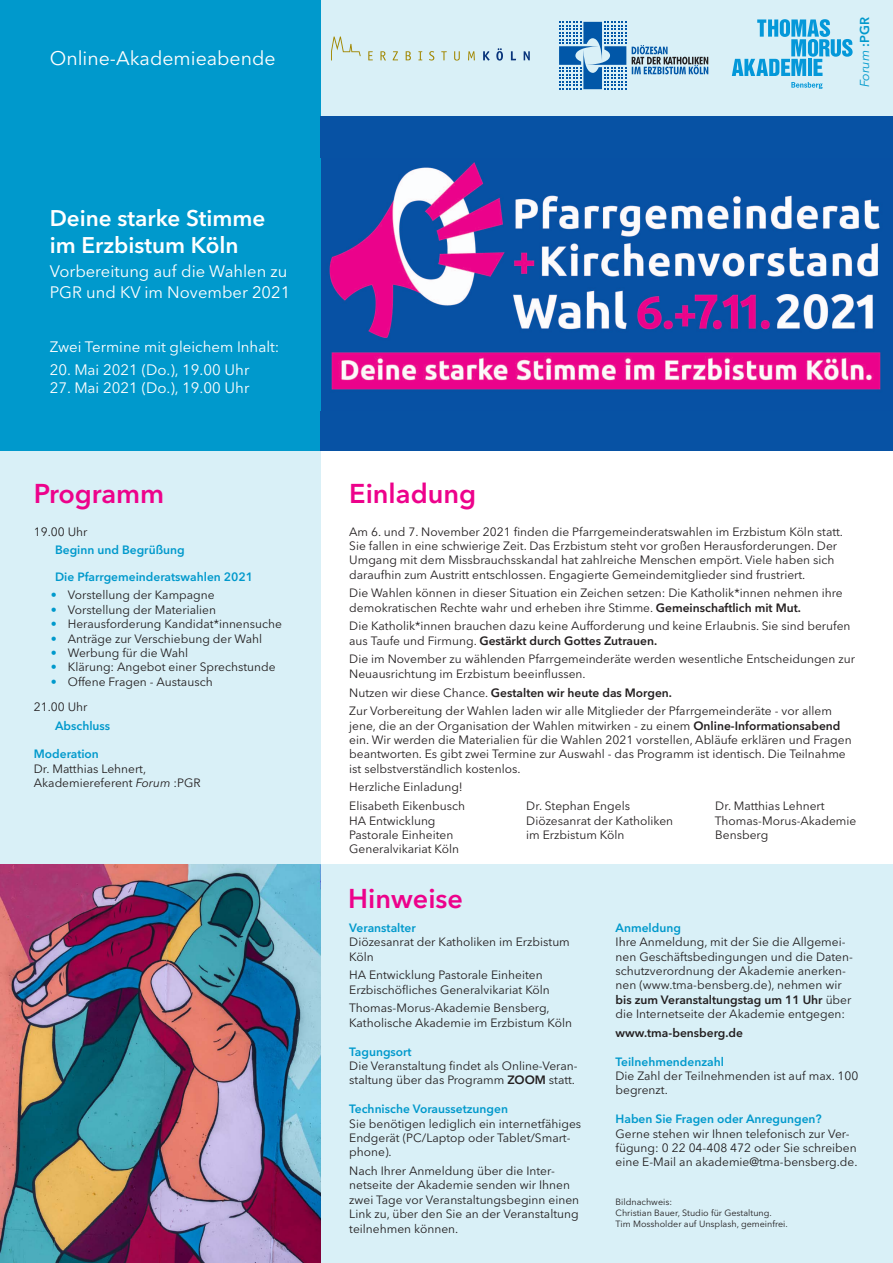
<style>
.page{position:relative;width:893px;height:1263px;background:#fff}
.page>*{position:absolute;margin:0;border:0;box-sizing:border-box;transform-origin:0 0}
.t1{font:600 27px "Avenir Next LT Pro";color:#ed028b}
.t2{font:600 22.5px/27px "Avenir Next LT Pro";color:#fff}
.t3{font:19.5px "Avenir Next LT Pro";color:#fff}
.t4{font:16.5px/21.6px "Avenir Next LT Pro";color:#fff}
.t5{font:15px "Avenir Next LT Pro";color:#fff}
.t6{font:italic 12.9px "Avenir Next LT Pro";color:#09c}
.t7{font:12px/14.4px "Avenir Next LT Pro";color:#231f20}
.t8{font:600 12px "Avenir Next LT Pro";color:#09c}
.t9{font:600 12px "Avenir Next LT Pro";color:#231f20}
.t10{font:9px/10.8px "Avenir Next LT Pro";color:#231f20}
.s1{color:#09c}
.s2{font-style:italic}
.s3{font-weight:600;font-style:normal}
.s4{font-weight:600}
</style>
<div class="page">
<div style="left:320px;top:0;width:573px;height:116px;background:#d9f0f7"></div>
<div style="left:320px;top:864px;width:573px;height:399px;background:#d9f0f7"></div>
<img style="left:320px;top:142px;width:573px;height:269px">
<div style="left:0;top:451px;width:320px;height:812px;background:#d9f0f7"></div>
<div style="left:0;top:0;width:320px;height:451px;background:#09c"></div>
<svg style="left:732px;top:19px;width:121px;height:57px"></svg>
<svg style="left:791px;top:82px;width:32px;height:7px"></svg>
<img style="left:0;top:865px;width:321px;height:398px">
<div style="left:321px;top:116px;width:572px;height:41px;background:#0752a4"></div>
<div style="left:320px;top:411px;width:573px;height:40px;background:#0752a4"></div>
<svg style="left:559px;top:22px;width:67px;height:67px"></svg>
<svg style="left:632px;top:45px;width:76px;height:29px"></svg>
<svg style="left:368px;top:51px;width:5px;height:9px"></svg>
<svg style="left:380px;top:51px;width:6px;height:10px"></svg>
<svg style="left:393px;top:51px;width:5px;height:9px"></svg>
<svg style="left:406px;top:51px;width:5px;height:9px"></svg>
<svg style="left:418px;top:51px;width:4px;height:9px"></svg>
<svg style="left:429px;top:51px;width:5px;height:10px"></svg>
<svg style="left:441px;top:51px;width:6px;height:9px"></svg>
<svg style="left:454px;top:51px;width:6px;height:10px"></svg>
<svg style="left:468px;top:51px;width:7px;height:9px"></svg>
<svg style="left:483px;top:51px;width:7px;height:10px"></svg>
<svg style="left:496px;top:48px;width:7px;height:13px"></svg>
<svg style="left:511px;top:51px;width:5px;height:9px"></svg>
<svg style="left:524px;top:51px;width:6px;height:9px"></svg>
<svg style="left:331px;top:37px;width:30px;height:24px"></svg>
<h3 class="t3" style="left:50px;top:46px;width:227px">Online-Akademieabende</h3>
<h2 class="t2" style="left:50px;top:204px;width:217px">Deine starke Stimme im Erzbistum Köln</h2>
<h3 class="t4" style="left:50px;top:260px;width:242px">Vorbereitung auf die Wahlen zu<br>PGR und KV im November 2021</h3>
<p class="t5" style="left:50px;top:338px;width:231px">Zwei Termine mit gleichem Inhalt:</p>
<p class="t5" style="left:50px;top:360px;width:201px">20. Mai 2021 (Do.), 19.00 Uhr</p>
<p class="t5" style="left:50px;top:378px;width:201px">27. Mai 2021 (Do.), 19.00 Uhr</p>
<h1 class="t1" style="left:34px;top:477px;width:132px">Programm</h1>
<p class="t7" style="left:34px;top:524px;width:55px">19.00 Uhr</p>
<p class="t8" style="left:55px;top:543px;width:131px">Beginn und Begrüßung</p>
<p class="t8" style="left:55px;top:569px;width:200px">Die Pfarrgemeinderatswahlen 2021</p>
<p class="t7" style="left:51px;top:588px;width:165px"><span class="s1">•</span> Vorstellung der Kampagne</p>
<p class="t7" style="left:51px;top:602px;width:167px"><span class="s1">•</span> Vorstellung der Materialien</p>
<p class="t7" style="left:51px;top:617px;width:233px"><span class="s1">•</span> Herausforderung Kandidat*innensuche</p>
<p class="t7" style="left:51px;top:631px;width:213px"><span class="s1">•</span> Anträge zur Verschiebung der Wahl</p>
<p class="t7" style="left:51px;top:645px;width:139px"><span class="s1">•</span> Werbung für die Wahl</p>
<p class="t7" style="left:51px;top:660px;width:226px"><span class="s1">•</span> Klärung: Angebot einer Sprechstunde</p>
<p class="t7" style="left:34px;top:669px;width:180px;line-height:25.2px;text-indent:17px"><span class="s1">•</span> Offene Fragen - Austausch<br>21.00 Uhr</p>
<p class="t8" style="left:55px;top:718px;width:57px">Abschluss</p>
<p class="t8" style="left:34px;top:747px;width:67px">Moderation</p>
<p class="t7" style="left:34px;top:761px;width:168px">Dr. Matthias Lehnert,<br>Akademiereferent <span class="s2">Forum</span> :PGR</p>
<h1 class="t1" style="left:349px;top:477px;width:129px">Einladung</h1>
<p class="t6" style="left:857px;top:87px;width:72px;rotate:-90deg">Forum <span class="s3">:PGR</span></p>
<p class="t7" style="left:349px;top:524px;width:495px">Am 6. und 7. November 2021 finden die Pfarrgemeinderatswahlen im Erzbistum Köln statt.<br>Sie fallen in eine schwierige Zeit. Das Erzbistum steht vor großen Herausforderungen. Der Umgang mit dem Missbrauchsskandal hat zahlreiche Menschen empört. Viele haben sich daraufhin zum Austritt entschlossen. Engagierte Gemeindemitglieder sind frustriert.</p>
<p class="t7" style="left:349px;top:586px;width:495px">Die Wahlen können in dieser Situation ein Zeichen setzen: Die Katholik*innen nehmen ihre demokratischen Rechte wahr und erheben ihre Stimme. <span class="s4">Gemeinschaftlich mit Mut.</span></p>
<p class="t7" style="left:349px;top:619px;width:503px">Die Katholik*innen brauchen dazu keine Aufforderung und keine Erlaubnis. Sie sind berufen aus Taufe und Firmung. <span class="s4">Gestärkt durch Gottes Zutrauen.</span></p>
<p class="t7" style="left:349px;top:652px;width:507px">Die im November zu wählenden Pfarrgemeinderäte werden wesentliche Entscheidungen zur<br>Neuausrichtung im Erzbistum beeinflussen.</p>
<p class="t7" style="left:349px;top:683px;width:484px;line-height:18.6px">Nutzen wir diese Chance. <span class="s4">Gestalten wir heute das Morgen.<br></span>Zur Vorbereitung der Wahlen laden wir alle Mitglieder der Pfarrgemeinderäte - vor allem</p>
<p class="t7" style="left:349px;top:718px;width:504px">jene, die an der Organisation der Wahlen mitwirken - zu einem <span class="s4">Online-Informationsabend </span>ein. Wir werden die Materialien für die Wahlen 2021 vorstellen, Abläufe erklären und Fragen beantworten. Es gibt zwei Termine zur Auswahl - das Programm ist identisch. Die Teilnahme ist selbstverständlich kostenlos.</p>
<p class="t7" style="left:349px;top:778px;width:117px;line-height:18.6px">Herzliche Einladung!<br>Elisabeth Eikenbusch</p>
<p class="t7" style="left:526px;top:799px;width:105px">Dr. Stephan Engels</p>
<p class="t7" style="left:715px;top:799px;width:111px">Dr. Matthias Lehnert</p>
<p class="t7" style="left:349px;top:813px;width:88px">HA Entwicklung</p>
<p class="t7" style="left:526px;top:813px;width:148px">Diözesanrat der Katholiken</p>
<p class="t7" style="left:715px;top:813px;width:143px">Thomas-Morus-Akademie</p>
<p class="t7" style="left:349px;top:827px;width:106px">Pastorale Einheiten</p>
<p class="t7" style="left:526px;top:827px;width:100px">im Erzbistum Köln</p>
<p class="t7" style="left:715px;top:827px;width:54px">Bensberg</p>
<p class="t7" style="left:349px;top:842px;width:111px">Generalvikariat Köln</p>
<h1 class="t1" style="left:348px;top:882px;width:116px">Hinweise</h1>
<p class="t8" style="left:349px;top:920px;width:68px">Veranstalter</p>
<p class="t7" style="left:349px;top:935px;width:222px">Diözesanrat der Katholiken im Erzbistum<br>Köln</p>
<p class="t7" style="left:349px;top:968px;width:202px">HA Entwicklung Pastorale Einheiten<br>Erzbischöfliches Generalvikariat Köln</p>
<p class="t7" style="left:349px;top:1001px;width:224px">Thomas-Morus-Akademie Bensberg,<br>Katholische Akademie im Erzbistum Köln</p>
<p class="t8" style="left:349px;top:1044px;width:64px">Tagungsort</p>
<p class="t7" style="left:349px;top:1058px;width:230px">Die Veranstaltung findet als Online-Veran&shy;staltung über das Programm <span class="s4">ZOOM</span> statt.</p>
<p class="t8" style="left:349px;top:1101px;width:160px">Technische Voraussetzungen</p>
<p class="t7" style="left:349px;top:1116px;width:233px">Sie benötigen lediglich ein internetfähiges<br>Endgerät (PC/Laptop oder Tablet/Smart&shy;phone).</p>
<p class="t7" style="left:349px;top:1163px;width:231px">Nach Ihrer Anmeldung über die Inter&shy;netseite der Akademie senden wir Ihnen zwei Tage vor Veranstaltungsbeginn einen Link zu, über den Sie an der Veranstaltung teilnehmen können.</p>
<p class="t8" style="left:615px;top:920px;width:67px">Anmeldung</p>
<p class="t7" style="left:615px;top:935px;width:239px">Ihre Anmeldung, mit der Sie die Allgemei&shy;nen Geschäftsbedingungen und die Daten&shy;schutzverordnung der Akademie anerken&shy;nen (www.tma-bensberg.de), nehmen wir <span class="s4">bis zum Veranstaltungstag um 11 Uhr</span> über die Internetseite der Akademie entgegen:</p>
<p class="t9" style="left:615px;top:1025px;width:129px">www.tma-bensberg.de</p>
<p class="t8" style="left:615px;top:1054px;width:110px">Teilnehmendenzahl</p>
<p class="t7" style="left:615px;top:1069px;width:244px">Die Zahl der Teilnehmenden ist auf max. 100 begrenzt.</p>
<p class="t8" style="left:615px;top:1112px;width:208px">Haben Sie Fragen oder Anregungen?</p>
<p class="t7" style="left:615px;top:1126px;width:243px">Gerne stehen wir Ihnen telefonisch zur Ver&shy;fügung: 0 22 04-408 472 oder Sie schreiben eine E-Mail an akademie@tma-bensberg.de.</p>
<p class="t10" style="left:615px;top:1196px;width:174px">Bildnachweis:<br>Christian Bauer, Studio für Gestaltung.<br>Tim Mossholder auf Unsplash, gemeinfrei.</p>
</div>
